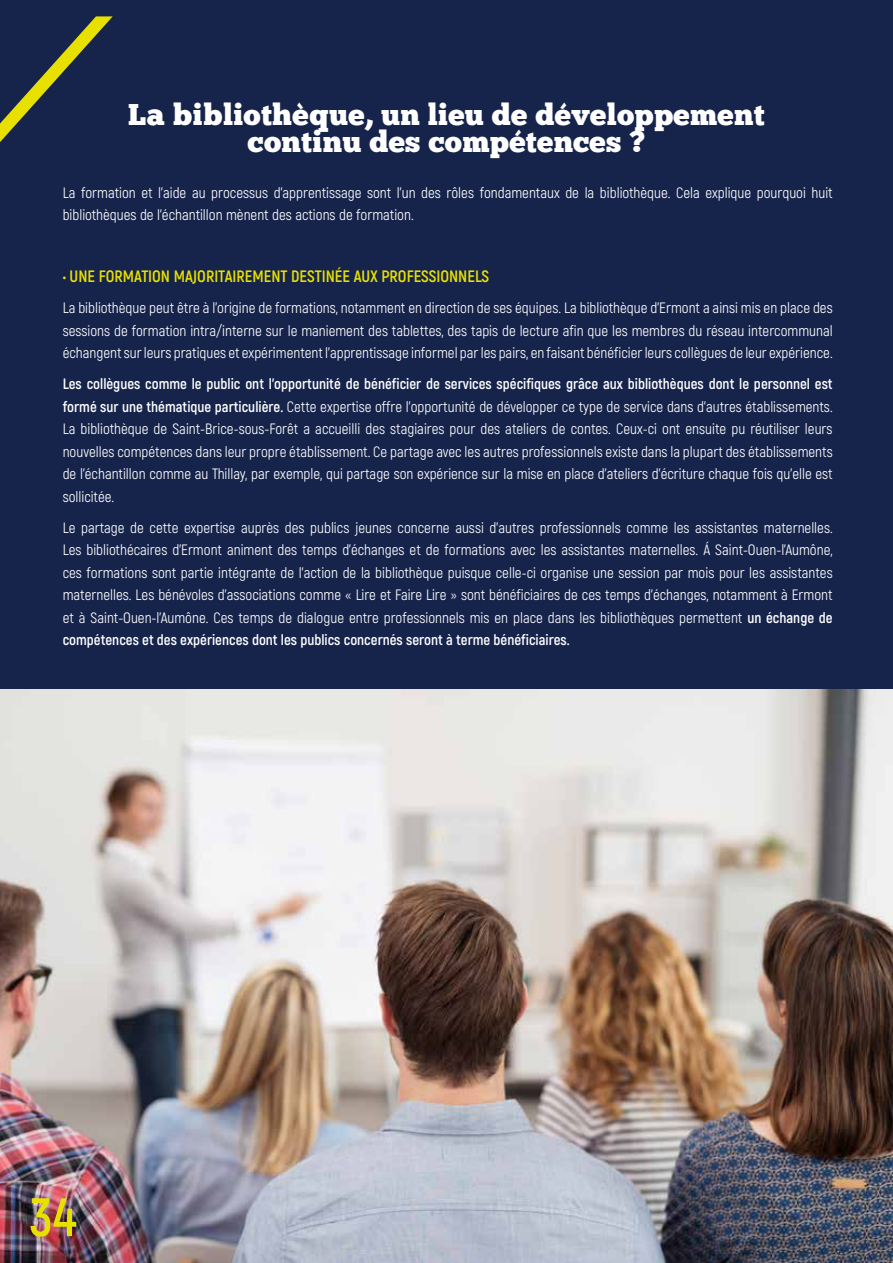
<style>
.page{position:relative;width:893px;height:1263px;background:#16244c}
.page>*{position:absolute;margin:0;border:0;box-sizing:border-box;transform-origin:0 0}
.t1{font:700 54px "Akrobat";color:#e8e100}
.t2{font:30px/27px "Chunk Five";letter-spacing:.01em;color:#fff;text-align:center}
.t3{font:700 16.5px "Akrobat";color:#e8e100}
.t4{font:15px/22.5px "Akrobat";color:#fff;text-align:justify}
.s1{font-weight:700}
</style>
<div class="page">
<svg style="left:0;top:16px;width:113px;height:126px"></svg>
<img style="left:0;top:690px;width:893px;height:573px">
<h2 class="t2" style="left:128px;top:101px;width:638px">La bibliothèque, un lieu de développement continu des compétences ?</h2>
<p class="t4" style="left:63px;top:181px;width:772px">La formation et l’aide au processus d’apprentissage sont l’un des rôles fondamentaux de la bibliothèque. Cela explique pourquoi huit bibliothèques de l’échantillon mènent des actions de formation.</p>
<p class="t3" style="left:63px;top:266px;width:428px">• UNE FORMATION MAJORITAIREMENT DESTINÉE AUX PROFESSIONNELS</p>
<p class="t4" style="left:63px;top:297px;width:772px">La bibliothèque peut être à l’origine de formations, notamment en direction de ses équipes. La bibliothèque d’Ermont a ainsi mis en place des sessions de formation intra/interne sur le maniement des tablettes, des tapis de lecture afin que les membres du réseau intercommunal échangent sur leurs pratiques et expérimentent l’apprentissage informel par les pairs, en faisant bénéficier leurs collègues de leur expérience.</p>
<p class="t4" style="left:63px;top:373px;width:771px"><span class="s1">Les collègues comme le public ont l’opportunité de bénéficier de services spécifiques grâce aux bibliothèques dont le personnel est formé sur une thématique particulière.</span> Cette expertise offre l’opportunité de développer ce type de service dans d’autres établissements.<br>La bibliothèque de Saint-Brice-sous-Forêt a accueilli des stagiaires pour des ateliers de contes. Ceux-ci ont ensuite pu réutiliser leurs nouvelles compétences dans leur propre établissement. Ce partage avec les autres professionnels existe dans la plupart des établissements de l’échantillon comme au Thillay, par exemple, qui partage son expérience sur la mise en place d’ateliers d’écriture chaque fois qu’elle est sollicitée.</p>
<p class="t4" style="left:63px;top:516px;width:772px">Le partage de cette expertise auprès des publics jeunes concerne aussi d’autres professionnels comme les assistantes maternelles.<br>Les bibliothécaires d’Ermont animent des temps d’échanges et de formations avec les assistantes maternelles. Á Saint-Ouen-l’Aumône, ces formations sont partie intégrante de l’action de la bibliothèque puisque celle-ci organise une session par mois pour les assistantes maternelles. Les bénévoles d’associations comme « Lire et Faire Lire » sont bénéficiaires de ces temps d’échanges, notamment à Ermont et à Saint-Ouen-l’Aumône. Ces temps de dialogue entre professionnels mis en place dans les bibliothèques permettent <span class="s1">un échange de compétences et des expériences dont les publics concernés seront à terme bénéficiaires.</span></p>
<h1 class="t1" style="left:30px;top:1183px;width:48px">34</h1>
</div>
